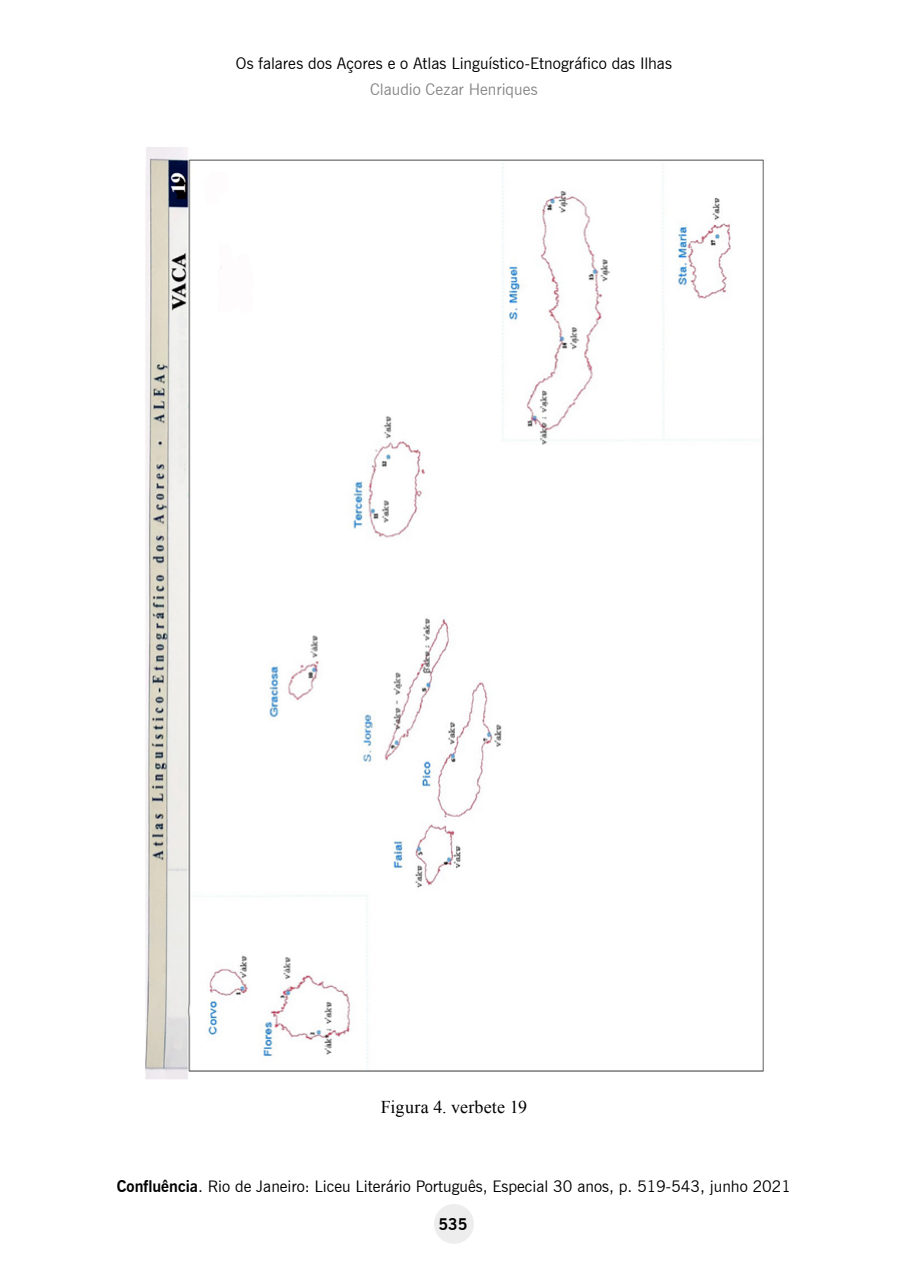
<style>
.page{position:relative;width:908px;height:1276px;background:#fff}
.page>*{position:absolute;margin:0;border:0;box-sizing:border-box;transform-origin:0 0}
.t1{font:18px "Times New Roman";letter-spacing:.01em;color:#000}
.t2{font:16px "News Gothic BT";color:#000}
.t3{font:16px "News Gothic BT";color:#878787}
.t4{font:700 16px "News Gothic BT";color:#000}
.s1{font-weight:700}
</style>
<div class="page">
<div style="left:434px;top:1204px;width:39px;height:39px;background:#ededed;border-radius:50%"></div>
<img style="left:145px;top:147px;width:619px;height:932px">
<p class="t2" style="left:236px;top:53px;width:437px">Os falares dos Açores e o Atlas Linguístico-Etnográfico das Ilhas</p>
<p class="t3" style="left:370px;top:79px;width:169px">Claudio Cezar Henriques</p>
<p class="t1" style="left:380px;top:1095px;width:148px">Figura 4. verbete 19</p>
<p class="t2" style="left:117px;top:1176px;width:675px"><span class="s1">Confluência</span>. Rio de Janeiro: Liceu Literário Português, Especial 30 anos, p. 519-543, junho 2021</p>
<p class="t4" style="left:438px;top:1214px;width:31px">535</p>
</div>
